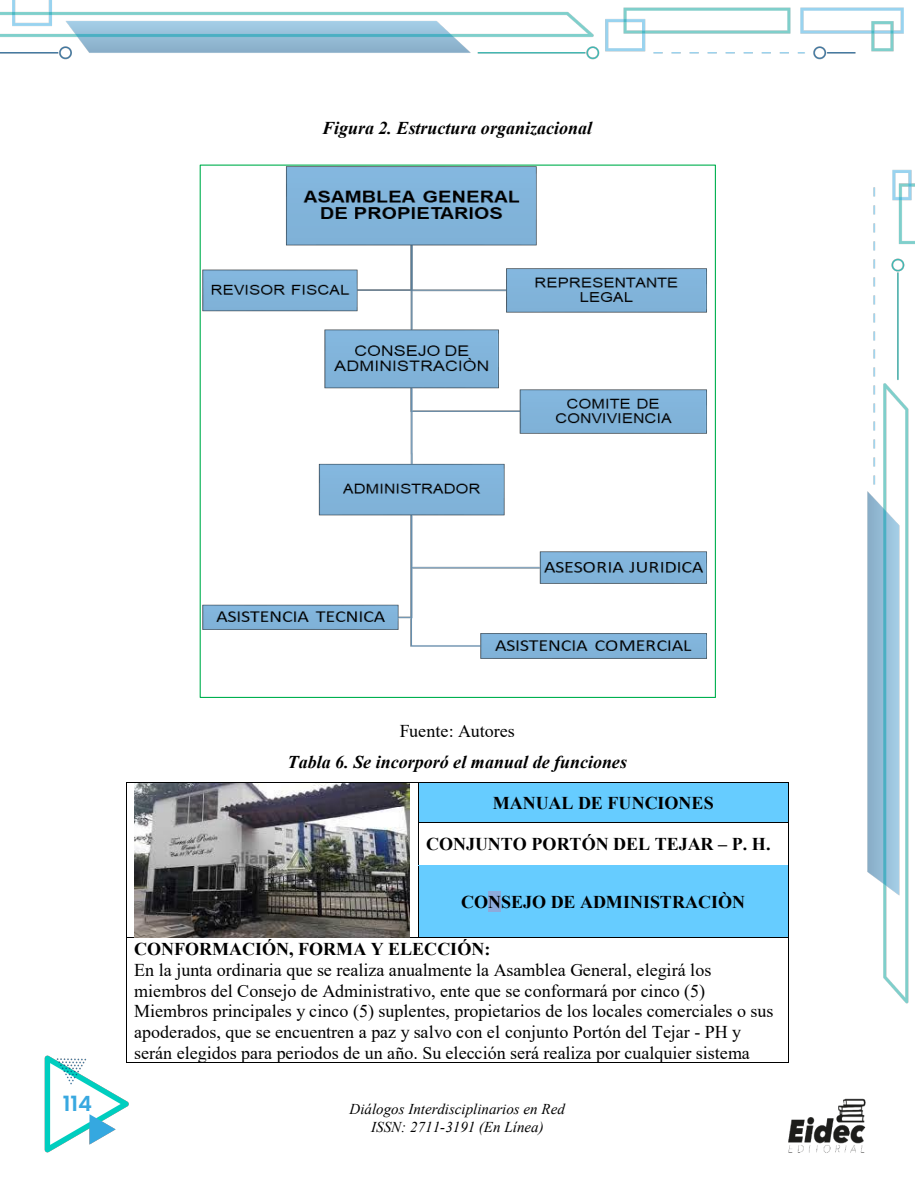
<style>
.page{position:relative;width:915px;height:1188px;background:#fff}
.page>*{position:absolute;margin:0;border:0;box-sizing:border-box;transform-origin:0 0}
.t1{font:600 21px "Poppins";color:#38a8e0}
.t2{font:18px/20.7px "Times New Roman";color:#000}
.t3{font:700 18px "Times New Roman";color:#000}
.t4{font:italic 700 18px "Times New Roman";color:#000}
.t5{font:italic 15px/17.4px "Times New Roman";color:#000;text-align:center}
</style>
<div class="page">
<img style="left:0;top:0;width:914px;height:1153px">
<div style="left:349px;top:1101px;width:216px;height:17px;background:#fff"></div>
<div style="left:410px;top:1118px;width:133px;height:17px;background:#fff"></div>
<img style="left:777px;top:1079px;width:98px;height:74px">
<div style="left:418px;top:783px;width:370px;height:39px;background:#6cf"></div>
<hr style="left:126px;top:783px;width:291px;height:1px;background:#000">
<hr style="left:126px;top:783px;width:1px;height:39px;background:#000">
<hr style="left:417px;top:783px;width:1px;height:39px;background:#000">
<hr style="left:788px;top:783px;width:1px;height:39px;background:#000">
<hr style="left:418px;top:822px;width:370px;height:1px;background:#000">
<hr style="left:126px;top:823px;width:1px;height:42px;background:#000">
<hr style="left:417px;top:823px;width:1px;height:42px;background:#000">
<hr style="left:788px;top:823px;width:1px;height:42px;background:#000">
<div style="left:418px;top:865px;width:370px;height:72px;background:#6cf"></div>
<div style="left:488px;top:891px;width:13px;height:21px;background:#8eaadb"></div>
<hr style="left:126px;top:866px;width:1px;height:71px;background:#000">
<hr style="left:417px;top:866px;width:1px;height:71px;background:#000">
<hr style="left:788px;top:866px;width:1px;height:71px;background:#000">
<hr style="left:126px;top:937px;width:291px;height:1px;background:#000">
<hr style="left:418px;top:937px;width:370px;height:1px;background:#000">
<hr style="left:126px;top:938px;width:1px;height:125px;background:#000">
<hr style="left:126px;top:1063px;width:662px;height:1px;background:#000">
<hr style="left:788px;top:938px;width:1px;height:125px;background:#000">
<img style="left:134px;top:783px;width:275px;height:154px">
<img style="left:201px;top:167px;width:512px;height:529px">
<p class="t4" style="left:322px;top:115px;width:271px">Figura 2. Estructura organizacional</p>
<p class="t1" style="left:63px;top:1092px;width:31px">114</p>
<p class="t2" style="left:399px;top:720px;width:117px">Fuente: Autores</p>
<p class="t4" style="left:287px;top:750px;width:341px">Tabla 6. Se incorporó el manual de funciones</p>
<p class="t3" style="left:492px;top:790px;width:222px">MANUAL DE FUNCIONES</p>
<p class="t3" style="left:426px;top:831px;width:346px">CONJUNTO PORTÓN DEL TEJAR – P. H.</p>
<p class="t3" style="left:461px;top:889px;width:285px">CONSEJO DE ADMINISTRACIÒN</p>
<p class="t3" style="left:134px;top:936px;width:357px">CONFORMACIÓN, FORMA Y ELECCIÓN:</p>
<p class="t2" style="left:134px;top:959px;width:640px">En la junta ordinaria que se realiza anualmente la Asamblea General, elegirá los miembros del Consejo de Administrativo, ente que se conformará por cinco (5)<br>Miembros principales y cinco (5) suplentes, propietarios de los locales comerciales o sus apoderados, que se encuentren a paz y salvo con el conjunto Portón del Tejar - PH y serán elegidos para periodos de un año. Su elección será realiza por cualquier sistema</p>
<p class="t5" style="left:349px;top:1100px;width:217px">Diálogos Interdisciplinarios en Red<br>ISSN: 2711-3191 (En Línea)</p>
</div>
